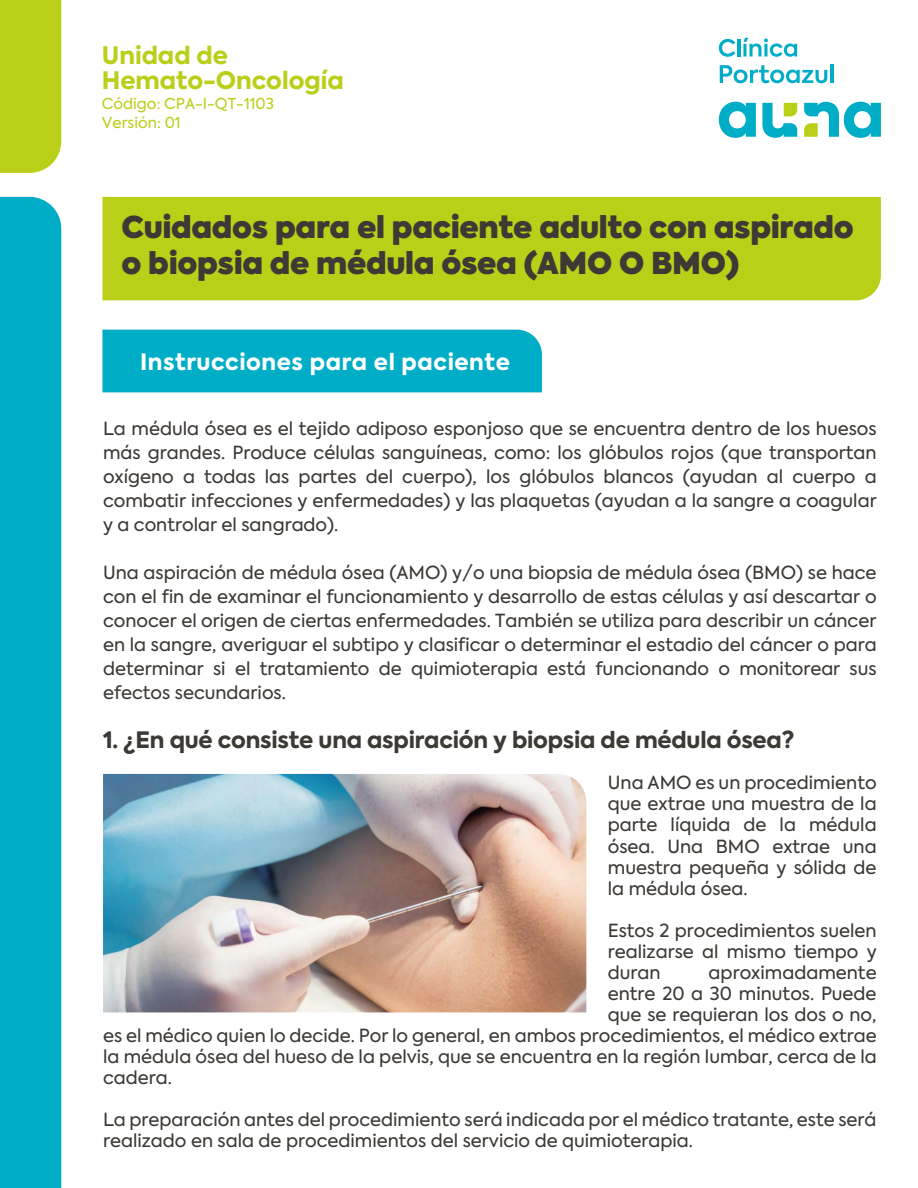
<style>
.page{position:relative;width:918px;height:1188px;background:#fff}
.page>*{position:absolute;margin:0;border:0;box-sizing:border-box;transform-origin:0 0}
.t1{font:800 30px/36px "Axiforma";letter-spacing:-.01em;color:#3d3935}
.t2{font:800 24px/25.5px "Axiforma";color:#bbcf1a}
.t3{font:800 22.5px "Axiforma";letter-spacing:-.01em;color:#3d3935}
.t4{font:800 22.5px "Axiforma";letter-spacing:.025em;color:#fff}
.t5{font:18px/24px "Axiforma";color:#3d3935;text-align:justify}
.t6{font:15px/19.5px "Axiforma";color:#bbcf1a}
</style>
<div class="page">
<div style="left:102px;top:197px;width:779px;height:103px;background:#bacf18"></div>
<div style="left:0;top:197px;width:61px;height:991px;background:#00adc7"></div>
<div style="left:0;top:0;width:61px;height:173px;background:#bacf18"></div>
<svg style="left:719px;top:102px;width:37px;height:36px"></svg>
<svg style="left:762px;top:102px;width:119px;height:36px"></svg>
<svg style="left:719px;top:39px;width:16px;height:18px"></svg>
<hr style="left:737px;top:39px;width:3px;height:17px;background:#00adc7">
<svg style="left:743px;top:38px;width:54px;height:19px"></svg>
<svg style="left:720px;top:65px;width:107px;height:18px"></svg>
<hr style="left:830px;top:65px;width:4px;height:18px;background:#00adc7">
<div style="left:102px;top:330px;width:440px;height:62px;background:#00adc7"></div>
<img style="left:103px;top:774px;width:483px;height:238px">
<h2 class="t2" style="left:102px;top:43px;width:243px">Unidad de<br>Hemato-Oncología</h2>
<p class="t6" style="left:102px;top:94px;width:174px">Código: CPA-I-QT-1103<br>Versión: 01</p>
<h1 class="t1" style="left:121px;top:209px;width:734px">Cuidados para el paciente adulto con aspirado o biopsia de médula ósea (AMO O BMO)</h1>
<p class="t4" style="left:140px;top:346px;width:371px">Instrucciones para el paciente</p>
<p class="t5" style="left:103px;top:417px;width:775px">La médula ósea es el tejido adiposo esponjoso que se encuentra dentro de los huesos más grandes. Produce células sanguíneas, como: los glóbulos rojos (que transportan oxígeno a todas las partes del cuerpo), los glóbulos blancos (ayudan al cuerpo a combatir infecciones y enfermedades) y las plaquetas (ayudan a la sangre a coagular y a controlar el sangrado).</p>
<p class="t5" style="left:103px;top:561px;width:775px">Una aspiración de médula ósea (AMO) y/o una biopsia de médula ósea (BMO) se hace con el fin de examinar el funcionamiento y desarrollo de estas células y así descartar o conocer el origen de ciertas enfermedades. También se utiliza para describir un cáncer en la sangre, averiguar el subtipo y clasificar o determinar el estadio del cáncer o para determinar si el tratamiento de quimioterapia está funcionando o monitorear sus efectos secundarios.</p>
<p class="t3" style="left:103px;top:724px;width:693px">1. ¿En qué consiste una aspiración y biopsia de médula ósea?</p>
<p class="t5" style="left:608px;top:773px;width:270px;line-height:21px">Una AMO es un procedimiento que extrae una muestra de la parte líquida de la médula ósea. Una BMO extrae una muestra pequeña y sólida de la médula ósea.</p>
<p class="t5" style="left:608px;top:920px;width:270px;line-height:21px">Estos 2 procedimientos suelen realizarse al mismo tiempo y duran</p>
<p class="t5" style="left:709px;top:960px;width:170px">aproximadamente</p>
<p class="t5" style="left:608px;top:981px;width:270px">entre 20 a 30 minutos. Puede</p>
<p class="t5" style="left:608px;top:1002px;width:270px">que se requieran los dos o no,</p>
<p class="t5" style="left:103px;top:1023px;width:775px">es el médico quien lo decide. Por lo general, en ambos procedimientos, el médico extrae</p>
<p class="t5" style="left:103px;top:1044px;width:775px">la médula ósea del hueso de la pelvis, que se encuentra en la región lumbar, cerca de la</p>
<p class="t5" style="left:103px;top:1065px;width:70px">cadera.</p>
<p class="t5" style="left:103px;top:1109px;width:775px;line-height:21px">La preparación antes del procedimiento será indicada por el médico tratante, este será realizado en sala de procedimientos del servicio de quimioterapia.</p>
</div>
